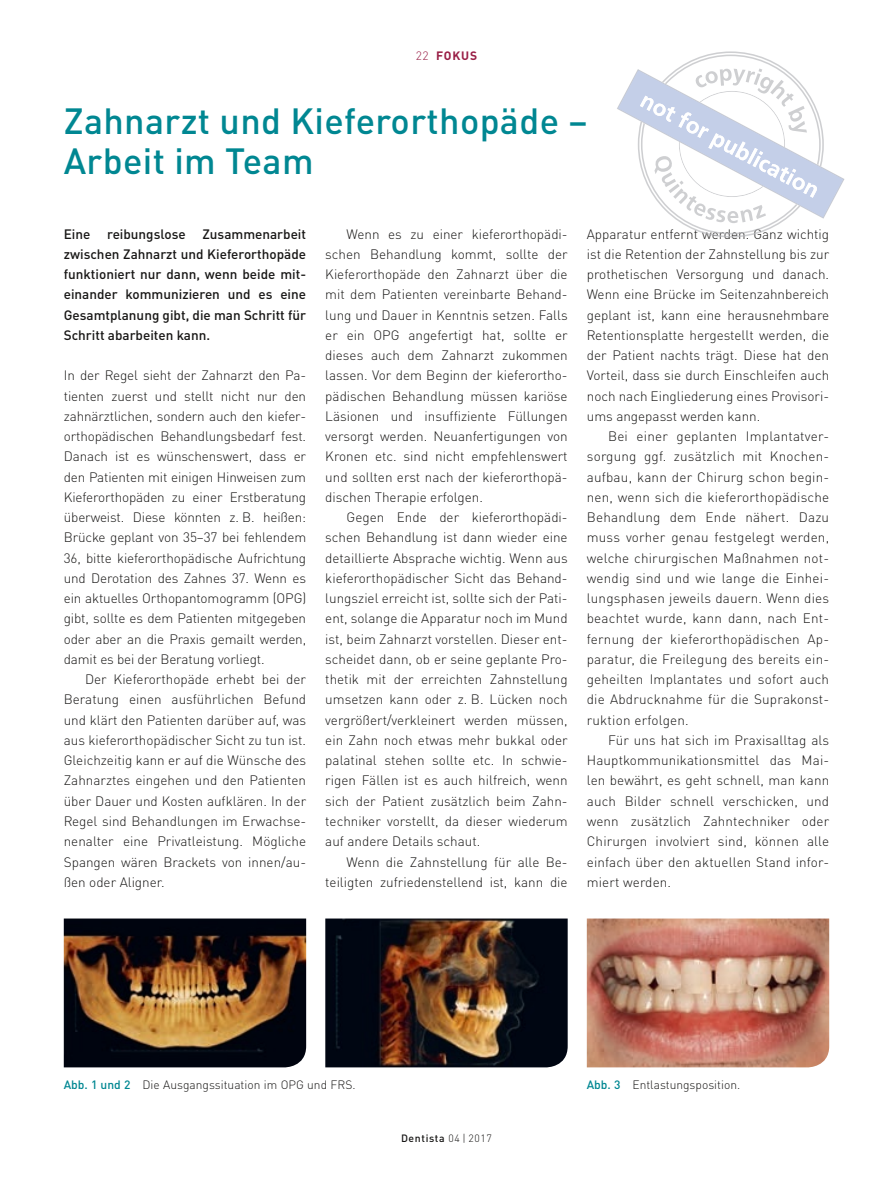
<style>
.page{position:relative;width:893px;height:1191px;background:#fff}
.page>*{position:absolute;margin:0;border:0;box-sizing:border-box;transform-origin:0 0}
.t1{font:500 36px/40.5px "DINOT";letter-spacing:.01em;color:#008792}
.t2{font:300 13.5px/20.2px "DINOT";color:#171615;text-align:justify}
.t3{font:500 13.5px/20.2px "DINOT";color:#171615;text-align:justify}
.t4{font:300 12px "DINOT";color:#171615}
.t5{font:700 12px "DINOT";letter-spacing:.07em;color:#991f46}
.t6{font:500 10.5px "DINOT";letter-spacing:.06em;color:#171615}
.s1{font-weight:300}
.s2{font-weight:500;color:#008792}
</style>
<div class="page">
<img style="left:325px;top:918px;width:243px;height:149px">
<img style="left:587px;top:918px;width:242px;height:149px">
<img style="left:64px;top:918px;width:242px;height:149px">
<svg style="left:617px;top:51px;width:227px;height:186px"></svg>
<p class="t5" style="left:416px;top:48px;width:63px"><span class="s1">22</span> FOKUS</p>
<h1 class="t1" style="left:64px;top:100px;width:525px">Zahnarzt und Kieferorthopäde –<br>Arbeit im Team</h1>
<p class="t3" style="left:64px;top:223px;width:244px">Eine reibungslose Zusammenarbeit zwischen Zahnarzt und Kieferorthopäde funktioniert nur dann, wenn beide mit&shy;einander kommunizieren und es eine Gesamtplanung gibt, die man Schritt für Schritt abarbeiten kann.</p>
<p class="t2" style="left:64px;top:365px;width:244px">In der Regel sieht der Zahnarzt den Pa&shy;tienten zuerst und stellt nicht nur den zahnärztlichen, sondern auch den kiefer&shy;orthopädischen Behandlungsbedarf fest.<br>Danach ist es wünschenswert, dass er den Patienten mit einigen Hinweisen zum Kieferorthopäden zu einer Erstberatung überweist. Diese könnten z. B. heißen:<br>Brücke geplant von 35–37 bei fehlendem 36, bitte kieferorthopädische Aufrichtung und Derotation des Zahnes 37. Wenn es ein aktuelles Orthopantomogramm (OPG) gibt, sollte es dem Patienten mitgegeben oder aber an die Praxis gemailt werden, damit es bei der Beratung vorliegt.</p>
<p class="t2" style="left:64px;top:669px;width:244px;text-indent:21px">Der Kieferorthopäde erhebt bei der Beratung einen ausführlichen Befund und klärt den Patienten darüber auf, was aus kieferorthopädischer Sicht zu tun ist.<br>Gleichzeitig kann er auf die Wünsche des Zahnarztes eingehen und den Patienten über Dauer und Kosten aufklären. In der Regel sind Behandlungen im Erwachse&shy;nenalter eine Privatleistung. Mögliche Spangen wären Brackets von innen/au&shy;ßen oder Aligner.</p>
<p class="t2" style="left:325px;top:223px;width:244px;text-indent:21px">Wenn es zu einer kieferorthopädi&shy;schen Behandlung kommt, sollte der Kieferorthopäde den Zahnarzt über die mit dem Patienten vereinbarte Behand&shy;lung und Dauer in Kenntnis setzen. Falls er ein OPG angefertigt hat, sollte er dieses auch dem Zahnarzt zukommen lassen. Vor dem Beginn der kieferortho&shy;pädischen Behandlung müssen kariöse Läsionen und insuffiziente Füllungen versorgt werden. Neuanfertigungen von Kronen etc. sind nicht empfehlenswert und sollten erst nach der kieferorthopä&shy;dischen Therapie erfolgen.</p>
<p class="t2" style="left:325px;top:507px;width:244px;text-indent:21px">Gegen Ende der kieferorthopädi&shy;schen Behandlung ist dann wieder eine detaillierte Absprache wichtig. Wenn aus kieferorthopädischer Sicht das Behand&shy;lungsziel erreicht ist, sollte sich der Pati&shy;ent, solange die Apparatur noch im Mund ist, beim Zahnarzt vorstellen. Dieser ent&shy;scheidet dann, ob er seine geplante Pro&shy;thetik mit der erreichten Zahnstellung umsetzen kann oder z. B. Lücken noch vergrößert/verkleinert werden müssen, ein Zahn noch etwas mehr bukkal oder palatinal stehen sollte etc. In schwie&shy;rigen Fällen ist es auch hilfreich, wenn sich der Patient zusätzlich beim Zahn&shy;techniker vorstellt, da dieser wiederum auf andere Details schaut.</p>
<p class="t2" style="left:325px;top:851px;width:244px;text-align:right">Wenn die Zahnstellung für alle Be&shy;teiligten zufriedenstellend ist, kann die</p>
<p class="t2" style="left:587px;top:223px;width:244px">Apparatur entfernt werden. Ganz wichtig ist die Retention der Zahnstellung bis zur prothetischen Versorgung und danach.<br>Wenn eine Brücke im Seitenzahnbereich geplant ist, kann eine herausnehmbare Retentionsplatte hergestellt werden, die der Patient nachts trägt. Diese hat den Vorteil, dass sie durch Einschleifen auch noch nach Eingliederung eines Provisori&shy;ums angepasst werden kann.</p>
<p class="t2" style="left:587px;top:426px;width:244px;text-indent:21px">Bei einer geplanten Implantatver&shy;sorgung ggf. zusätzlich mit Knochen&shy;aufbau, kann der Chirurg schon begin&shy;nen, wenn sich die kieferorthopädische Behandlung dem Ende nähert. Dazu muss vorher genau festgelegt werden, welche chirurgischen Maßnahmen not&shy;wendig sind und wie lange die Einhei&shy;lungsphasen jeweils dauern. Wenn dies beachtet wurde, kann dann, nach Ent&shy;fernung der kieferorthopädischen Ap&shy;paratur, die Freilegung des bereits ein&shy;geheilten Implantates und sofort auch die Abdrucknahme für die Suprakonst&shy;ruktion erfolgen.</p>
<p class="t2" style="left:587px;top:730px;width:244px;text-indent:21px">Für uns hat sich im Praxisalltag als Hauptkommunikationsmittel das Mai&shy;len bewährt, es geht schnell, man kann auch Bilder schnell verschicken, und wenn zusätzlich Zahntechniker oder Chirurgen involviert sind, können alle einfach über den aktuellen Stand infor&shy;miert werden.</p>
<p class="t4" style="left:64px;top:1077px;width:293px"><span class="s2">Abb. 1 und 2</span> Die Ausgangssituation im OPG und FRS.</p>
<p class="t4" style="left:587px;top:1077px;width:155px"><span class="s2">Abb. 3</span> Entlastungsposition.</p>
<p class="t6" style="left:401px;top:1131px;width:92px">Dentista <span class="s1">04 | 2017</span></p>
</div>
